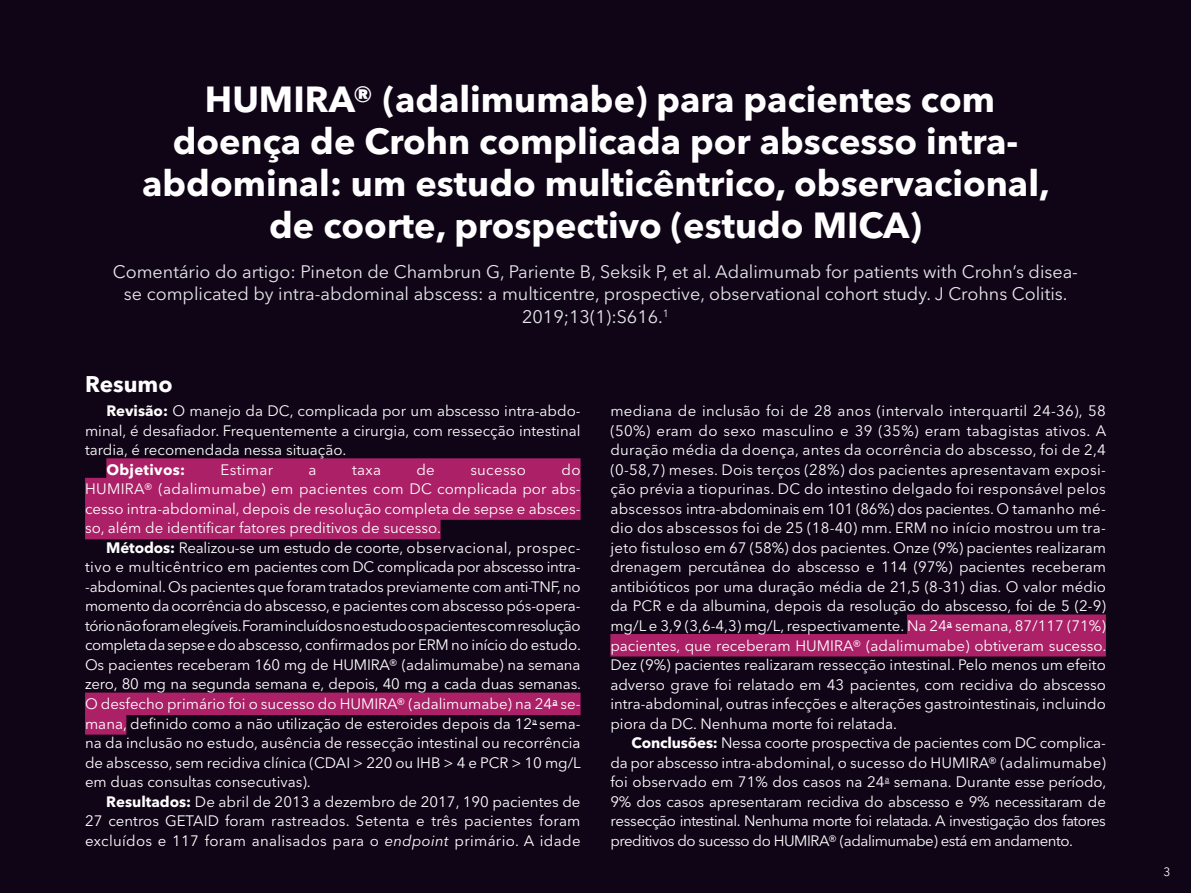
<style>
.page{position:relative;width:1191px;height:893px;background:#100517}
.page>*{position:absolute;margin:0;border:0;box-sizing:border-box;transform-origin:0 0}
.t1{font:700 36px/42px "Avenir Next LT Pro";color:#fff;text-align:center}
.t2{font:700 22.5px "Avenir Next LT Pro";color:#fff}
.t3{font:18px/22.5px "Avenir Next LT Pro";color:#e6e7e9;text-align:center}
.t4{font:15px/19.5px "Avenir Next LT Pro";color:#fff;text-align:justify}
.t5{font:15px "Avenir Next LT Pro";letter-spacing:.02em;color:#fff}
.t6{font:700 15px "Avenir Next LT Pro";letter-spacing:.02em;color:#fff}
.t7{font:12px "Avenir Next LT Pro";color:#fff}
.s1{font-weight:700}
.s2{font-family:"Myriad Pro"}
.s3{font-style:italic}
</style>
<div class="page">
<div style="left:106px;top:458px;width:474px;height:23px;background:#ab2066"></div>
<div style="left:85px;top:478px;width:495px;height:22px;background:#ab2066"></div>
<div style="left:85px;top:497px;width:495px;height:23px;background:#ab2066"></div>
<div style="left:85px;top:517px;width:355px;height:22px;background:#ab2066"></div>
<div style="left:85px;top:693px;width:495px;height:22px;background:#ab2066"></div>
<div style="left:85px;top:712px;width:41px;height:23px;background:#ab2066"></div>
<div style="left:907px;top:614px;width:199px;height:23px;background:#ab2066"></div>
<div style="left:610px;top:634px;width:496px;height:22px;background:#ab2066"></div>
<h1 class="t1" style="left:142px;top:78px;width:909px">HUMIRA® (adalimumabe) para pacientes com doença de Crohn complicada por abscesso intra&shy;abdominal: um estudo multicêntrico, observacional, de coorte, prospectivo (estudo MICA)</h1>
<p class="t3" style="left:113px;top:260px;width:966px">Comentário do artigo: Pineton de Chambrun G, Pariente B, Seksik P, et al. Adalimumab for patients with Crohn’s disea&shy;se complicated by intra-abdominal abscess: a multicentre, prospective, observational cohort study. J Crohns Colitis.<br>2019;13(1):S616.<sup>1</sup></p>
<h2 class="t2" style="left:85px;top:371px;width:89px">Resumo</h2>
<p class="t4" style="left:85px;top:401px;width:497px;text-indent:21px"><span class="s1">Revisão:</span> O manejo da DC, complicada por um abscesso intra-abdo&shy;minal, é desafiador. Frequentemente a cirurgia, com ressecção intestinal tardia, é recomendada nessa situação.</p>
<p class="t6" style="left:106px;top:460px;width:80px">Objetivos:</p>
<p class="t5" style="left:221px;top:461px;width:54px">Estimar</p>
<p class="t4" style="left:308px;top:460px;width:10px">a</p>
<p class="t4" style="left:352px;top:460px;width:30px">taxa</p>
<p class="t4" style="left:416px;top:460px;width:20px">de</p>
<p class="t5" style="left:470px;top:461px;width:57px">sucesso</p>
<p class="t4" style="left:85px;top:460px;width:497px;text-indent:476px">do HUMIRA® (adalimumabe) em pacientes com DC complicada por abs&shy;cesso intra-abdominal, depois de resolução completa de sepse e absces&shy;so, além de identificar fatores preditivos de sucesso.</p>
<p class="t4" style="left:85px;top:538px;width:497px;text-indent:21px"><span class="s1">Métodos:</span> Realizou-se um estudo de coorte, observacional, prospec&shy;tivo e multicêntrico em pacientes com DC complicada por abscesso intra--abdominal. Os pacientes que foram tratados previamente com anti-TNF, no momento da ocorrência do abscesso, e pacientes com abscesso pós-opera&shy;tório não foram elegíveis. Foram incluídos no estudo os pacientes com resolução completa da sepse e do abscesso, confirmados por ERM no início do estudo.<br>Os pacientes receberam 160 mg de HUMIRA® (adalimumabe) na semana zero, 80 mg na segunda semana e, depois, 40 mg a cada duas semanas.<br>O desfecho primário foi o sucesso do HUMIRA® (adalimumabe) na 24<span class="s2">ª</span> se&shy;mana, definido como a não utilização de esteroides depois da 12<sup>a</sup> sema&shy;na da inclusão no estudo, ausência de ressecção intestinal ou recorrência de abscesso, sem recidiva clínica (CDAI &gt; 220 ou IHB &gt; 4 e PCR &gt; 10 mg/L em duas consultas consecutivas).</p>
<p class="t4" style="left:85px;top:792px;width:497px;text-indent:21px"><span class="s1">Resultados:</span> De abril de 2013 a dezembro de 2017, 190 pacientes de 27 centros GETAID foram rastreados. Setenta e três pacientes foram excluídos e 117 foram analisados para o <span class="s3">endpoint</span> primário. A idade</p>
<p class="t4" style="left:610px;top:401px;width:497px">mediana de inclusão foi de 28 anos (intervalo interquartil 24-36), 58 (50%) eram do sexo masculino e 39 (35%) eram tabagistas ativos. A duração média da doença, antes da ocorrência do abscesso, foi de 2,4 (0-58,7) meses. Dois terços (28%) dos pacientes apresentavam exposi&shy;ção prévia a tiopurinas. DC do intestino delgado foi responsável pelos abscessos intra-abdominais em 101 (86%) dos pacientes. O tamanho mé&shy;dio dos abscessos foi de 25 (18-40) mm. ERM no início mostrou um tra&shy;jeto fistuloso em 67 (58%) dos pacientes. Onze (9%) pacientes realizaram drenagem percutânea do abscesso e 114 (97%) pacientes receberam antibióticos por uma duração média de 21,5 (8-31) dias. O valor médio da PCR e da albumina, depois da resolução do abscesso, foi de 5 (2-9) mg/L e 3,9 (3,6-4,3) mg/L, respectivamente. Na 24<span class="s2">ª</span> semana, 87/117 (71%) pacientes, que receberam HUMIRA® (adalimumabe) obtiveram sucesso.<br>Dez (9%) pacientes realizaram ressecção intestinal. Pelo menos um efeito adverso grave foi relatado em 43 pacientes, com recidiva do abscesso intra-abdominal, outras infecções e alterações gastrointestinais, incluindo piora da DC. Nenhuma morte foi relatada.</p>
<p class="t4" style="left:610px;top:733px;width:497px;text-indent:21px"><span class="s1">Conclusões:</span> Nessa coorte prospectiva de pacientes com DC complica&shy;da por abscesso intra-abdominal, o sucesso do HUMIRA® (adalimumabe) foi observado em 71% dos casos na 24<sup>a</sup> semana. Durante esse período, 9% dos casos apresentaram recidiva do abscesso e 9% necessitaram de ressecção intestinal. Nenhuma morte foi relatada. A investigação dos fatores preditivos do sucesso do HUMIRA® (adalimumabe) está em andamento.</p>
<p class="t7" style="left:1163px;top:865px;width:8px">3</p>
</div>
